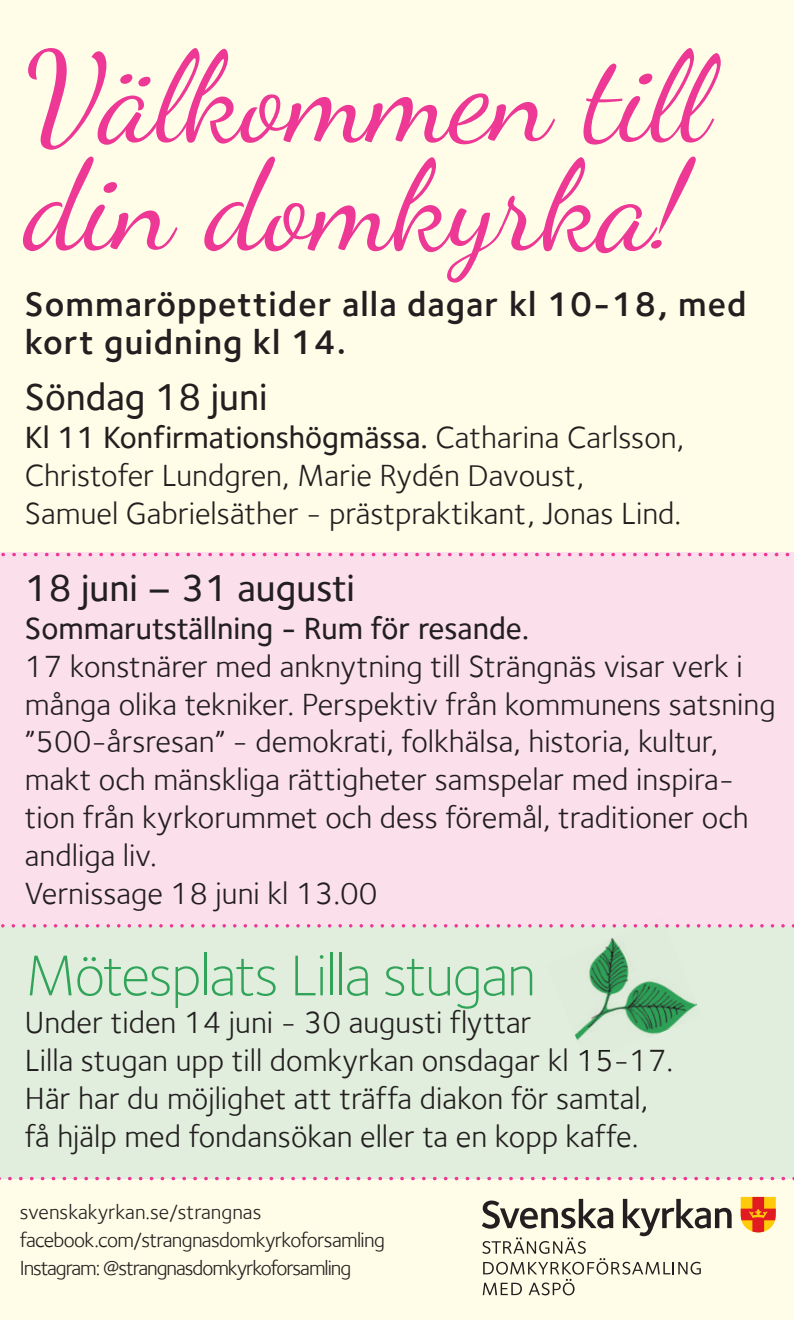
<style>
.page{position:relative;width:794px;height:1320px;background:#fffde7}
.page>*{position:absolute;margin:0;border:0;box-sizing:border-box;transform-origin:0 0}
.t1{font:126px/108.5px "Dancing Script";color:#ed3896}
.t2{font:300 59.5px "Foundry Sterling";letter-spacing:-.025em;color:#31a45a}
.t3{font:500 38.5px "Foundry Sterling";color:#231f20}
.t4{font:600 35px/38.5px "Foundry Sterling";letter-spacing:.03em;color:#231f20}
.t5{font:31.5px/37.8px "Foundry Sterling";color:#231f20}
.t6{font:500 31.5px "Foundry Sterling";color:#231f20}
.t7{font:21px/28px "Foundry Sterling";letter-spacing:-.03em;color:#231f20}
.s1{font-weight:500}
</style>
<div class="page">
<div style="left:0;top:904px;width:794px;height:274px;background:#e1eedd"></div>
<div style="left:0;top:553px;width:794px;height:373px;background:#fbdfeb"></div>
<svg style="left:740px;top:1197px;width:36px;height:35px"></svg>
<svg style="left:482px;top:1198px;width:249px;height:97px"></svg>
<svg style="left:0;top:1176px;width:794px;height:4px"></svg>
<svg style="left:1px;top:553px;width:789px;height:3px"></svg>
<svg style="left:1px;top:924px;width:793px;height:3px"></svg>
<img style="left:546px;top:926px;width:155px;height:115px">
<img style="left:582px;top:1050px;width:28px;height:12px">
<img style="left:644px;top:924px;width:21px;height:3px">
<h1 class="t1" style="left:25px;top:44px;width:697px">Välkommen till din domkyrka!</h1>
<p class="t4" style="left:25px;top:284px;width:723px">Sommaröppettider alla dagar kl 10-18, med kort guidning kl 14.</p>
<p class="t3" style="left:25px;top:375px;width:244px">Söndag 18 juni</p>
<p class="t5" style="left:25px;top:418px;width:660px"><span class="s1">Kl 11 Konfirmationshögmässa.</span> Catharina Carlsson,<br>Christofer Lundgren, Marie Rydén Davoust,<br>Samuel Gabrielsäther - prästpraktikant, Jonas Lind.</p>
<p class="t3" style="left:25px;top:566px;width:331px">18 juni – 31 augusti</p>
<p class="t6" style="left:25px;top:610px;width:506px">Sommarutställning - Rum för resande.</p>
<p class="t5" style="left:25px;top:647px;width:752px">17 konstnärer med anknytning till Strängnäs visar verk i många olika tekniker. Perspektiv från kommunens satsning ”500-årsresan” - demokrati, folkhälsa, historia, kultur, makt och mänskliga rättigheter samspelar med inspira&shy;tion från kyrkorummet och dess föremål, traditioner och andliga liv.<br>Vernissage 18 juni kl 13.00</p>
<h2 class="t2" style="left:25px;top:941px;width:512px">Mötesplats Lilla stugan</h2>
<p class="t5" style="left:25px;top:1003px;width:650px">Under tiden 14 juni - 30 augusti flyttar<br>Lilla stugan upp till domkyrkan onsdagar kl 15-17.<br>Här har du möjlighet att träffa diakon för samtal, få hjälp med fondansökan eller ta en kopp kaffe.</p>
<p class="t7" style="left:20px;top:1197px;width:367px">svenskakyrkan.se/strangnas facebook.com/strangnasdomkyrkoforsamling<br>Instagram: @strangnasdomkyrkoforsamling</p>
</div>
